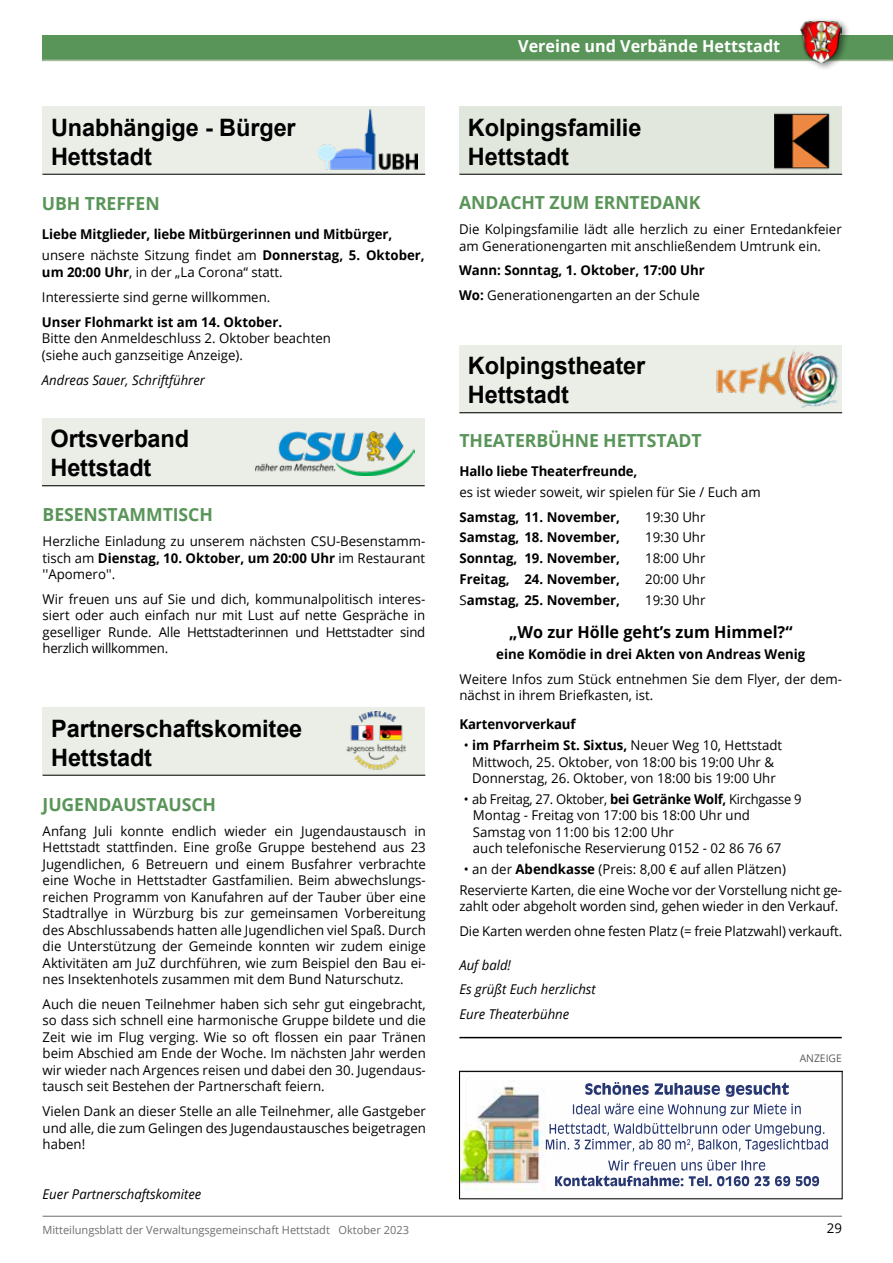
<style>
.page{position:relative;width:893px;height:1263px;background:#fff}
.page>*{position:absolute;margin:0;border:0;box-sizing:border-box;transform-origin:0 0}
.t1{font:700 24px/28.8px "Arial";letter-spacing:-.005em;color:#000}
.t2{font:700 18px "Open Sans";letter-spacing:-.005em;color:#599558}
.t3{font:700 16.5px "Open Sans";color:#000}
.t4{font:700 16.5px "Open Sans";color:#fff}
.t5{font:13.5px/16.5px "Open Sans";color:#000}
.t6{font:700 13.5px/20.7px "Open Sans";color:#000}
.t7{font:13.5px/16.5px "Open Sans";color:#000;scale:.96 1}
.t8{font:italic 13.5px/24.8px "Open Sans";color:#000}
.t9{font:11.25px "Open Sans";color:#6d6e71}
.t10{font:10.5px "Open Sans";color:#58595b}
.s1{font-weight:400}
.s2{font-weight:700}
</style>
<div class="page">
<hr style="left:43px;top:1216px;width:799px;height:1px;background:#6d6e71">
<div style="left:43px;top:35px;width:850px;height:25px;background:#599558"></div>
<hr style="left:43px;top:60px;width:850px;height:1px;background:#a9c09f">
<div style="left:798px;top:17px;width:52px;height:55px;background:#000;opacity:.5"></div>
<img style="left:801px;top:21px;width:41px;height:41px">
<div style="left:43px;top:106px;width:382px;height:69px;background:#eaeee6"></div>
<hr style="left:43px;top:174px;width:382px;height:1px;background:#000">
<img style="left:319px;top:109px;width:99px;height:60px">
<div style="left:43px;top:707px;width:382px;height:69px;background:#eaeee6"></div>
<hr style="left:43px;top:775px;width:382px;height:1px;background:#000">
<img style="left:346px;top:711px;width:60px;height:59px">
<div style="left:42px;top:418px;width:383px;height:68px;background:#eaeee6"></div>
<hr style="left:42px;top:485px;width:383px;height:1px;background:#000">
<img style="left:255px;top:432px;width:159px;height:44px">
<div style="left:459px;top:106px;width:383px;height:68px;background:#e1e7dc"></div>
<hr style="left:459px;top:174px;width:383px;height:1px;background:#000">
<img style="left:774px;top:113px;width:63px;height:61px">
<div style="left:459px;top:345px;width:383px;height:68px;background:#eaeee6"></div>
<hr style="left:459px;top:412px;width:383px;height:1px;background:#000">
<img style="left:716px;top:349px;width:123px;height:59px">
<img style="left:461px;top:1082px;width:367px;height:109px">
<div style="left:459px;top:1071px;width:383px;height:128px;border:1px solid #000"></div>
<hr style="left:459px;top:1037px;width:383px;height:1px;background:#000">
<h1 class="t1" style="left:51px;top:114px;width:246px">Unabhängige - Bürger<br>Hettstadt</h1>
<h2 class="t2" style="left:42px;top:191px;width:119px">UBH TREFFEN</h2>
<p class="t6" style="left:42px;top:224px;width:384px">Liebe Mitglieder, liebe Mitbürgerinnen und Mitbürger, <span class="s1">unsere nächste Sitzung findet am</span> Donnerstag, 5. Oktober,</p>
<p class="t5" style="left:42px;top:259px;width:242px;line-height:25px"><span class="s2">um 20:00 Uhr</span>, in der „La Corona“ statt.<br>Interessierte sind gerne willkommen.</p>
<p class="t6" style="left:42px;top:311px;width:242px">Unser Flohmarkt ist am 14. Oktober.</p>
<p class="t5" style="left:42px;top:330px;width:290px">Bitte den Anmeldeschluss 2. Oktober beachten (siehe auch ganzseitige Anzeige).</p>
<p class="t8" style="left:42px;top:367px;width:165px">Andreas Sauer, Schriftführer</p>
<h1 class="t1" style="left:50px;top:425px;width:140px">Ortsverband<br>Hettstadt</h1>
<h2 class="t2" style="left:43px;top:502px;width:172px">BESENSTAMMTISCH</h2>
<p class="t5" style="left:43px;top:532px;width:384px;text-align:justify">Herzliche Einladung zu unserem nächsten CSU-Besenstamm&shy;tisch am <span class="s2">Dienstag, 10. Oktober, um 20:00 Uhr</span> im Restaurant ''Apomero''.</p>
<p class="t5" style="left:43px;top:590px;width:384px;text-align:justify">Wir freuen uns auf Sie und dich, kommunalpolitisch interes&shy;siert oder auch einfach nur mit Lust auf nette Gespräche in geselliger Runde. Alle Hettstadterinnen und Hettstadter sind herzlich willkommen.</p>
<h1 class="t1" style="left:51px;top:715px;width:253px">Partnerschaftskomitee<br>Hettstadt</h1>
<h2 class="t2" style="left:43px;top:791px;width:175px">JUGENDAUSTAUSCH</h2>
<p class="t5" style="left:43px;top:822px;width:385px;text-align:justify">Anfang Juli konnte endlich wieder ein Jugendaustausch in Hettstadt stattfinden. Eine große Gruppe bestehend aus 23<br>Jugendlichen, 6 Betreuern und einem Busfahrer verbrachte eine Woche in Hettstadter Gastfamilien. Beim abwechslungs&shy;reichen Programm von Kanufahren auf der Tauber über eine Stadtrallye in Würzburg bis zur gemeinsamen Vorbereitung des Abschlussabends hatten alle Jugendlichen viel Spaß. Durch die Unterstützung der Gemeinde konnten wir zudem einige Aktivitäten am JuZ durchführen, wie zum Beispiel den Bau ei&shy;nes Insektenhotels zusammen mit dem Bund Naturschutz.</p>
<p class="t5" style="left:43px;top:995px;width:385px;text-align:justify">Auch die neuen Teilnehmer haben sich sehr gut eingebracht, so dass sich schnell eine harmonische Gruppe bildete und die Zeit wie im Flug verging. Wie so oft flossen ein paar Tränen beim Abschied am Ende der Woche. Im nächsten Jahr werden wir wieder nach Argences reisen und dabei den 30. Jugendaus&shy;tausch seit Bestehen der Partnerschaft feiern.</p>
<p class="t5" style="left:43px;top:1102px;width:385px;text-align:justify">Vielen Dank an dieser Stelle an alle Teilnehmer, alle Gastgeber und alle, die zum Gelingen des Jugendaustausches beigetragen haben!</p>
<p class="t8" style="left:43px;top:1181px;width:160px">Euer Partnerschaftskomitee</p>
<p class="t4" style="left:518px;top:34px;width:264px">Vereine und Verbände Hettstadt</p>
<h1 class="t1" style="left:468px;top:114px;width:175px">Kolpingsfamilie<br>Hettstadt</h1>
<h2 class="t2" style="left:459px;top:190px;width:243px">ANDACHT ZUM ERNTEDANK</h2>
<p class="t5" style="left:459px;top:221px;width:384px">Die Kolpingsfamilie lädt alle herzlich zu einer Erntedankfeier am Generationengarten mit anschließendem Umtrunk ein.</p>
<p class="t6" style="left:459px;top:258px;width:247px;line-height:24.8px">Wann: Sonntag, 1. Oktober, 17:00 Uhr<br>Wo: <span class="s1">Generationengarten an der Schule</span></p>
<h1 class="t1" style="left:468px;top:352px;width:179px">Kolpingstheater<br>Hettstadt</h1>
<h2 class="t2" style="left:459px;top:428px;width:244px">THEATERBÜHNE HETTSTADT</h2>
<p class="t6" style="left:459px;top:461px;width:179px">Hallo liebe Theaterfreunde,</p>
<p class="t5" style="left:459px;top:483px;width:303px">es ist wieder soweit, wir spielen für Sie / Euch am</p>
<p class="t6" style="left:459px;top:506px;width:162px">Samstag, 11. November,</p>
<p class="t5" style="left:645px;top:508px;width:62px">19:30 Uhr</p>
<p class="t6" style="left:459px;top:527px;width:162px">Samstag, 18. November,</p>
<p class="t5" style="left:645px;top:529px;width:62px">19:30 Uhr</p>
<p class="t6" style="left:459px;top:548px;width:162px">Sonntag, 19. November,</p>
<p class="t5" style="left:645px;top:550px;width:62px">18:00 Uhr</p>
<p class="t6" style="left:459px;top:568px;width:162px">Freitag, 24. November,</p>
<p class="t5" style="left:645px;top:570px;width:62px">20:00 Uhr</p>
<p class="t6" style="left:459px;top:589px;width:162px"><span class="s1">S</span>amstag, 25. November,</p>
<p class="t5" style="left:645px;top:591px;width:62px">19:30 Uhr</p>
<p class="t3" style="left:509px;top:621px;width:285px">„Wo zur Hölle geht’s zum Himmel?“</p>
<p class="t6" style="left:496px;top:643px;width:311px">eine Komödie in drei Akten von Andreas Wenig</p>
<p class="t5" style="left:459px;top:670px;width:384px">Weitere Infos zum Stück entnehmen Sie dem Flyer, der dem&shy;nächst in ihrem Briefkasten, ist.</p>
<p class="t6" style="left:459px;top:714px;width:118px">Kartenvorverkauf</p>
<p class="t5" style="left:464px;top:736px;width:320px;text-align:center">• <span class="s2">im Pfarrheim St. Sixtus,</span> Neuer Weg 10, Hettstadt<br>Mittwoch, 25. Oktober, von 18:00 bis 19:00 Uhr &amp;<br>Donnerstag, 26. Oktober, von 18:00 bis 19:00 Uhr</p>
<p class="t7" style="left:473px;top:790px;width:344px;text-indent:-9px">• ab Freitag, 27. Oktober, <span class="s2">bei Getränke Wolf,</span> Kirchgasse 9<br>Montag - Freitag von 17:00 bis 18:00 Uhr und Samstag von 11:00 bis 12:00 Uhr<br>auch telefonische Reservierung 0152 - 02 86 76 67</p>
<p class="t5" style="left:459px;top:858px;width:384px;line-height:20.7px;text-indent:4px">• an der <span class="s2">Abendkasse</span> (Preis: 8,00 € auf allen Plätzen)<br>Reservierte Karten, die eine Woche vor der Vorstellung nicht ge-</p>
<p class="t5" style="left:459px;top:894px;width:384px;line-height:24.8px">zahlt oder abgeholt worden sind, gehen wieder in den Verkauf.<br>Die Karten werden ohne festen Platz (= freie Platzwahl) verkauft.</p>
<p class="t8" style="left:459px;top:952px;width:138px">Auf bald!<br>Es grüßt Euch herzlichst<br>Eure Theaterbühne</p>
<p class="t10" style="left:800px;top:1051px;width:43px">ANZEIGE</p>
<p class="t9" style="left:43px;top:1222px;width:368px">Mitteilungsblatt der Verwaltungsgemeinschaft Hettstadt Oktober 2023</p>
<p class="t5" style="left:827px;top:1219px;width:17px">29</p>
</div>
